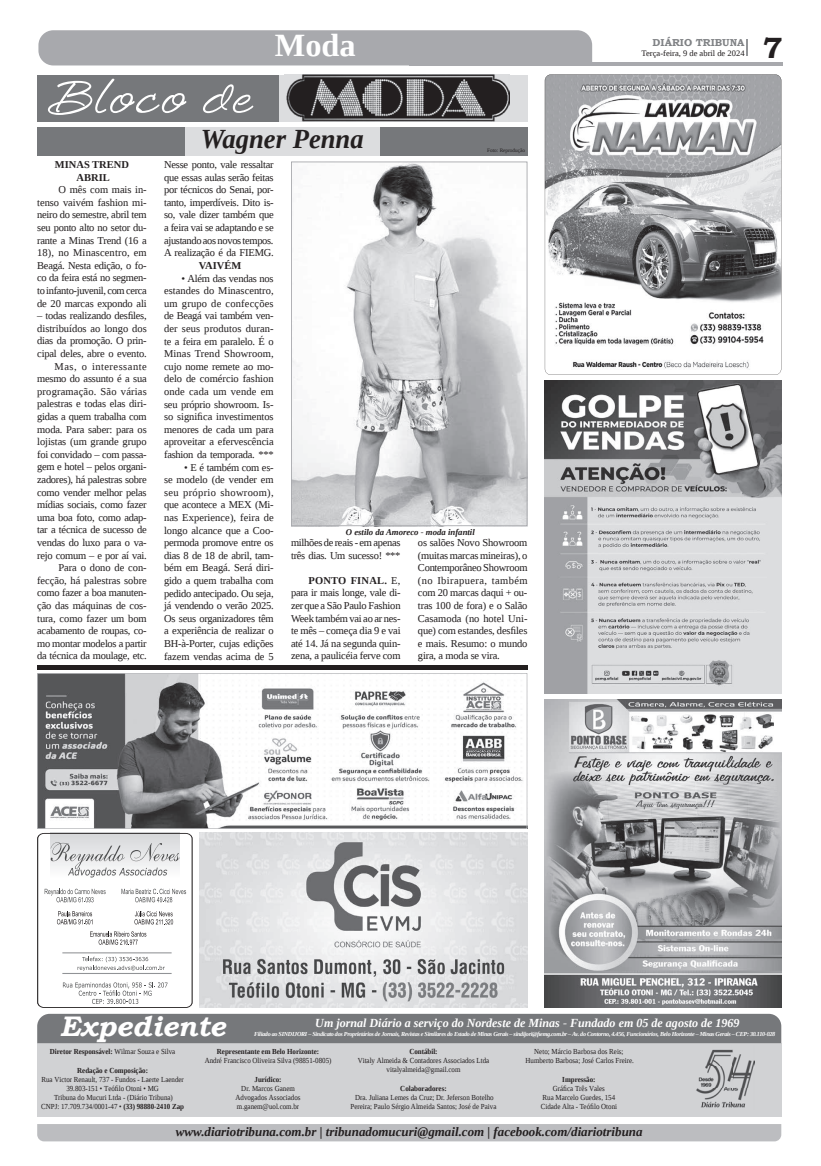
<style>
.page{position:relative;width:821px;height:1166px;background:#fff}
.page>*{position:absolute;margin:0;border:0;box-sizing:border-box;transform-origin:0 0}
.t1{font:700 32.38px "Liberation Serif";color:#fff}
.t2{font:700 29.31px "Bookman Old Style";color:#231f20}
.t3{font:italic 700 28.26px "Bookman Old Style";color:#fff}
.t4{font:italic 700 27.56px "Liberation Serif";color:#231f20}
.t5{font:italic 700 12.95px "Liberation Serif";color:#231f20}
.t6{font:italic 700 12.34px "Liberation Serif";color:#fff}
.t7{font:10.5px/12.6px "Liberation Serif";letter-spacing:-.02em;color:#231f20;text-align:justify}
.t8{font:700 10.5px/12.6px "Liberation Serif";color:#231f20;text-align:center}
.t9{font:700 10.06px "Bookman Old Style";color:#808285}
.t10{font:italic 700 8.75px "Liberation Serif";color:#231f20}
.t11{font:8.4px "Liberation Serif";color:#231f20}
.t12{font:7.7px/9.2px "Liberation Serif";color:#231f20;text-align:center;scale:.91 1}
.t13{font:700 7.7px "Liberation Serif";color:#231f20;scale:.91 1}
.t14{font:italic 700 6.12px "Liberation Serif";letter-spacing:-.045em;color:#fff}
.t15{font:5.25px "Liberation Serif";color:#231f20}
.s1{font-weight:700}
.s2{font-weight:400}
</style>
<div class="page">
<hr style="left:409px;top:62px;width:374px;height:3px;background:#a8a9ad">
<div style="left:38px;top:30px;width:554px;height:35px;background:#a8a9ad"></div>
<svg style="left:747px;top:39px;width:1px;height:17px"></svg>
<div style="left:37px;top:1124px;width:744px;height:17px;background:#bcbdc0"></div>
<div style="left:37px;top:1043px;width:744px;height:73px;background:#d1d2d4"></div>
<div style="left:37px;top:1014px;width:744px;height:29px;background:#76787b"></div>
<img style="left:696px;top:1049px;width:58px;height:59px">
<img style="left:200px;top:833px;width:327px;height:175px">
<svg style="left:37px;top:833px;width:156px;height:175px"></svg>
<img style="left:545px;top:700px;width:236px;height:308px">
<svg style="left:545px;top:74px;width:236px;height:301px"></svg>
<img style="left:545px;top:380px;width:236px;height:313px">
<svg style="left:37px;top:673px;width:490px;height:156px"></svg>
<div style="left:37px;top:75px;width:242px;height:46px;background:#76787b"></div>
<div style="left:279px;top:75px;width:248px;height:46px;background:#dcdddf"></div>
<img style="left:284px;top:74px;width:225px;height:47px">
<svg style="left:48px;top:79px;width:205px;height:36px"></svg>
<div style="left:37px;top:127px;width:148px;height:28px;background:#76787b"></div>
<div style="left:380px;top:127px;width:147px;height:28px;background:#76787b"></div>
<div style="left:185px;top:127px;width:195px;height:28px;background:#dcdddf"></div>
<hr style="left:37px;top:665px;width:490px;height:4px;background:#231f20">
<svg style="left:291px;top:161px;width:236px;height:365px"></svg>
<h1 class="t1" style="left:275px;top:24px;width:82px">Moda</h1>
<p class="t8" style="left:55px;top:158px;width:76px">MINAS TREND<br>ABRIL</p>
<p class="t7" style="left:37px;top:183px;width:111px;text-indent:21px">O mês com mais in&shy;tenso vaivém fashion mi&shy;neiro do semestre, abril tem seu ponto alto no setor du&shy;rante a Minas Trend (16 a 18), no Minascentro, em Beagá. Nesta edição, o fo&shy;co da feira está no segmen&shy;to infanto-juvenil, com cerca de 20 marcas expondo ali</p>
<p class="t7" style="left:37px;top:309px;width:111px;text-align:right">– todas realizando desfiles, distribuídos ao longo dos dias da promoção. O prin&shy;cipal deles, abre o evento.<br>Mas, o interessante mesmo do assunto é a sua programação. São várias palestras e todas elas diri&shy;gidas a quem trabalha com moda. Para saber: para os lojistas (um grande grupo foi convidado – com passa&shy;gem e hotel – pelos organi&shy;zadores), há palestras sobre como vender melhor pelas mídias sociais, como fazer uma boa foto, como adap&shy;tar a técnica de sucesso de vendas do luxo para o va&shy;rejo comum – e por aí vai.<br>Para o dono de con&shy;fecção, há palestras sobre como fazer a boa manuten&shy;ção das máquinas de cos&shy;tura, como fazer um bom acabamento de roupas, co&shy;mo montar modelos a partir da técnica da moulage, etc.</p>
<h3 class="t4" style="left:201px;top:121px;width:164px">Wagner Penna</h3>
<p class="t15" style="left:487px;top:147px;width:39px">Foto: Reprodução</p>
<p class="t7" style="left:164px;top:158px;width:111px">Nesse ponto, vale ressaltar que essas aulas serão feitas por técnicos do Senai, por&shy;tanto, imperdíveis. Dito is&shy;so, vale dizer também que a feira vai se adaptando e se ajustando aos novos tempos.<br>A realização é da FIEMG.</p>
<p class="t8" style="left:199px;top:259px;width:44px">VAIVÉM</p>
<p class="t7" style="left:164px;top:272px;width:111px;text-indent:17px">• Além das vendas nos estandes do Minascentro, um grupo de confecções de Beagá vai também ven&shy;der seus produtos duran&shy;te a feira em paralelo. É o Minas Trend Showroom, cujo nome remete ao mo&shy;delo de comércio fashion onde cada um vende em seu próprio showroom. Is&shy;so significa investimentos menores de cada um para aproveitar a efervescência fashion da temporada. ***</p>
<p class="t7" style="left:164px;top:461px;width:111px;text-indent:20px">• E é também com es&shy;se modelo (de vender em seu próprio showroom), que acontece a MEX (Mi&shy;nas Experience), feira de longo alcance que a Coo&shy;permoda promove entre os dias 8 de 18 de abril, tam&shy;bém em Beagá. Será diri&shy;gido a quem trabalha com pedido antecipado. Ou seja, já vendendo o verão 2025.<br>Os seus organizadores têm a experiência de realizar o BH-à-Porter, cujas edições fazem vendas acima de 5</p>
<p class="t10" style="left:346px;top:526px;width:130px">O estilo da Amoreco - moda infantil</p>
<p class="t7" style="left:291px;top:536px;width:111px">milhões de reais - em apenas três dias. Um sucesso! ***</p>
<p class="t7" style="left:291px;top:574px;width:111px;text-indent:17px"><span class="s1">PONTO FINAL.</span> E, para ir mais longe, vale di&shy;zer que a São Paulo Fashion Week também vai ao ar nes&shy;te mês – começa dia 9 e vai até 14. Já na segunda quin&shy;zena, a paulicéia ferve com</p>
<p class="t7" style="left:418px;top:536px;width:111px">os salões Novo Showroom (muitas marcas mineiras), o Contemporâneo Showroom (no Ibirapuera, também com 20 marcas daqui + ou&shy;tras 100 de fora) e o Salão Casamoda (no hotel Uni&shy;que) com estandes, desfiles e mais. Resumo: o mundo gira, a moda se vira.</p>
<p class="t9" style="left:653px;top:35px;width:93px">DIÁRIO TRIBUNA</p>
<p class="t11" style="left:642px;top:48px;width:105px">Terça-feira, 9 de abril de 2024</p>
<h2 class="t2" style="left:763px;top:27px;width:21px">7</h2>
<h3 class="t3" style="left:60px;top:1005px;width:167px">Expediente</h3>
<p class="t6" style="left:315px;top:1014px;width:426px">Um jornal Diário a serviço do Nordeste de Minas - Fundado em 05 de agosto de 1969</p>
<p class="t13" style="left:50px;top:1046px;width:139px">Diretor Responsável: <span class="s2">Wilmar Souza e Silva</span></p>
<p class="t13" style="left:77px;top:1065px;width:79px">Redação e Composição:</p>
<p class="t12" style="left:41px;top:1074px;width:159px">Rua Victor Renault, 737 - Fundos - Laerte Laender 39.803-151 • Teófilo Otoni • MG<br>Tribuna do Mucuri Ltda - (Diário Tribuna)<br>CNPJ: 17.709.734/0001-47 • <span class="s1">(33) 98880-2410 Zap</span></p>
<p class="t14" style="left:254px;top:1030px;width:523px">Filiado ao SINDIJORI – Sindicato dos Proprietários de Jornais, Revistas e Similares do Estado de Minas Gerais – sindijori@fiemg.com.br – Av. do Contorno, 4.456, Funcionários, Belo Horizonte – Minas Gerais – CEP: 30.110-028</p>
<p class="t13" style="left:217px;top:1046px;width:114px">Representante em Belo Horizonte:</p>
<p class="t12" style="left:205px;top:1056px;width:141px">André Francisco Oliveira Silva (98851-0805)</p>
<p class="t13" style="left:255px;top:1074px;width:31px">Jurídico:</p>
<p class="t12" style="left:236px;top:1083px;width:73px">Dr. Marcos Ganem<br>Advogados Associados m.ganem@uol.com.br</p>
<p class="t13" style="left:409px;top:1046px;width:33px">Contábil:</p>
<p class="t12" style="left:358px;top:1056px;width:146px">Vitaly Almeida &amp; Contadores Associados Ltda vitalyalmeida@gmail.com</p>
<p class="t13" style="left:400px;top:1083px;width:52px">Colaboradores:</p>
<p class="t12" style="left:351px;top:1093px;width:162px">Dra. Juliana Lemes da Cruz; Dr. Jeferson Botelho<br>Pereira; Paulo Sérgio Almeida Santos; José de Paiva</p>
<p class="t12" style="left:526px;top:1047px;width:121px">Neto; Márcio Barbosa dos Reis;<br>Humberto Barbosa; José Carlos Freire.</p>
<p class="t13" style="left:562px;top:1074px;width:38px">Impressão:</p>
<p class="t12" style="left:541px;top:1084px;width:85px">Gráfica Três Vales<br>Rua Marcelo Guedes, 154<br>Cidade Alta - Teófilo Otoni</p>
<p class="t5" style="left:176px;top:1123px;width:468px">www.diariotribuna.com.br | tribunadomucuri@gmail.com | facebook.com/diariotribuna</p>
</div>
